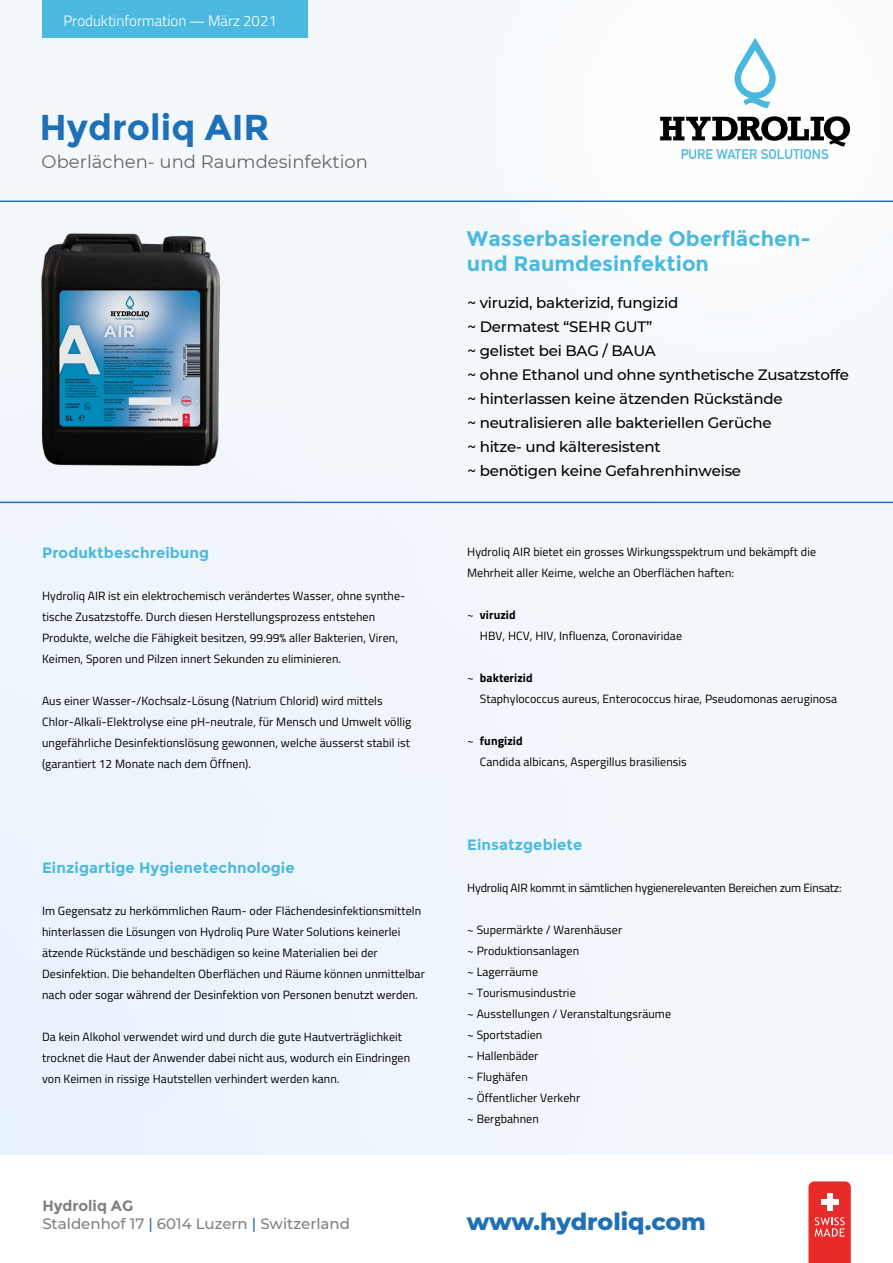
<style>
.page{position:relative;width:893px;height:1263px;background:#fff}
.page>*{position:absolute;margin:0;border:0;box-sizing:border-box;transform-origin:0 0}
.t1{font:700 36px "Montserrat";color:#1e71b8}
.t2{font:800 23.7px "Montserrat";letter-spacing:-.005em;color:#1f70b7}
.t3{font:700 21px/25.2px "Montserrat";color:#4bb9df}
.t4{font:18px "Montserrat";color:#666}
.t5{font:500 15px/24px "Montserrat";letter-spacing:-.015em;color:#000}
.t6{font:700 15px "Montserrat";letter-spacing:.005em;color:#4bb9df}
.t7{font:500 15px/18px "Montserrat";color:#808080}
.t8{font:300 15px "Titillium Web";color:#fff}
.t9{font:700 13.65px "DIN Alternate";color:#4bb9df}
.t10{font:12px/21px "Titillium Web";letter-spacing:.005em;color:#000}
.t11{font:12px "Titillium Web";letter-spacing:-.015em;color:#000}
.s1{font-family:"Myriad Pro";font-weight:400}
.s2{font-weight:700}
.s3{color:#1e71b8}
</style>
<div class="page">
<div style="left:0;top:0;width:892px;height:1154px;background:#f1f6fc"></div>
<div style="left:382px;top:0;width:510px;height:201px;background:#fbfcfe"></div>
<svg style="left:808px;top:1181px;width:42px;height:82px;background:#ea4442"></svg>
<svg style="left:660px;top:116px;width:190px;height:30px"></svg>
<svg style="left:734px;top:38px;width:41px;height:70px"></svg>
<div style="left:42px;top:0;width:266px;height:38px;background:#4bb9df"></div>
<svg style="left:0;top:201px;width:892px;height:302px"></svg>
<img style="left:35px;top:230px;width:191px;height:244px">
<p class="t8" style="left:63px;top:10px;width:215px">Produktinformation <span class="s1">—</span> März 2021</p>
<h1 class="t1" style="left:39px;top:106px;width:232px">Hydroliq AIR</h1>
<h3 class="t4" style="left:42px;top:149px;width:328px">Oberlächen- und Raumdesinfektion</h3>
<p class="t6" style="left:42px;top:544px;width:169px">Produktbeschreibung</p>
<p class="t10" style="left:42px;top:585px;width:365px">Hydroliq AIR ist ein elektrochemisch verändertes Wasser, ohne synthe&shy;tische Zusatzstoffe. Durch diesen Herstellungsprozess entstehen Produkte, welche die Fähigkeit besitzen, 99.99% aller Bakterien, Viren, Keimen, Sporen und Pilzen innert Sekunden zu eliminieren.</p>
<p class="t10" style="left:42px;top:690px;width:371px">Aus einer Wasser-/Kochsalz-Lösung (Natrium Chlorid) wird mittels Chlor-Alkali-Elektrolyse eine pH-neutrale, für Mensch und Umwelt völlig ungefährliche Desinfektionslösung gewonnen, welche äusserst stabil ist (garantiert 12 Monate nach dem Öffnen).</p>
<p class="t6" style="left:42px;top:859px;width:254px">Einzigartige Hygienetechnologie</p>
<p class="t10" style="left:42px;top:900px;width:384px">Im Gegensatz zu herkömmlichen Raum- oder Flächendesinfektionsmitteln hinterlassen die Lösungen von Hydroliq Pure Water Solutions keinerlei ätzende Rückstände und beschädigen so keine Materialien bei der Desinfektion. Die behandelten Oberflächen und Räume können unmittelbar nach oder sogar während der Desinfektion von Personen benutzt werden.</p>
<p class="t10" style="left:42px;top:1026px;width:369px">Da kein Alkohol verwendet wird und durch die gute Hautverträglichkeit trocknet die Haut der Anwender dabei nicht aus, wodurch ein Eindringen von Keimen in rissige Hautstellen verhindert werden kann.</p>
<p class="t7" style="left:42px;top:1196px;width:309px"><span class="s2">Hydroliq AG<br></span>Staldenhof 17 <span class="s3">|</span> 6014 Luzern <span class="s3">|</span> Switzerland</p>
<p class="t9" style="left:680px;top:144px;width:150px">PURE WATER SOLUTIONS</p>
<h3 class="t3" style="left:467px;top:226px;width:345px">Wasserbasierende Oberflächen&shy;und Raumdesinfektion</h3>
<p class="t5" style="left:467px;top:290px;width:383px">~ viruzid, bakterizid, fungizid<br>~ Dermatest “SEHR GUT”<br>~ gelistet bei BAG / BAUA<br>~ ohne Ethanol und ohne synthetische Zusatzstoffe ~ hinterlassen keine ätzenden Rückstände<br>~ neutralisieren alle bakteriellen Gerüche<br>~ hitze- und kälteresistent<br>~ benötigen keine Gefahrenhinweise</p>
<p class="t10" style="left:467px;top:541px;width:350px">Hydroliq AIR bietet ein grosses Wirkungsspektrum und bekämpft die<br>Mehrheit aller Keime, welche an Oberflächen haften:</p>
<p class="t10" style="left:480px;top:604px;width:204px;text-indent:-13px">~ <span class="s2">viruzid<br></span>HBV, HCV, HIV, Influenza, Coronaviridae</p>
<p class="t10" style="left:480px;top:667px;width:359px;text-indent:-13px">~ <span class="s2">bakterizid<br></span>Staphylococcus aureus, Enterococcus hirae, Pseudomonas aeruginosa</p>
<p class="t10" style="left:480px;top:730px;width:208px;text-indent:-13px">~ <span class="s2">fungizid<br></span>Candida albicans, Aspergillus brasiliensis</p>
<p class="t6" style="left:467px;top:836px;width:117px">Einsatzgebiete</p>
<p class="t11" style="left:467px;top:879px;width:376px">Hydroliq AIR kommt in sämtlichen hygienerelevanten Bereichen zum Einsatz:</p>
<p class="t10" style="left:467px;top:919px;width:205px">~ Supermärkte / Warenhäuser<br>~ Produktionsanlagen<br>~ Lagerräume<br>~ Tourismusindustrie<br>~ Ausstellungen / Veranstaltungsräume ~ Sportstadien<br>~ Hallenbäder<br>~ Flughäfen<br>~ Öffentlicher Verkehr<br>~ Bergbahnen</p>
<h2 class="t2" style="left:467px;top:1204px;width:240px">www.hydroliq.com</h2>
</div>
